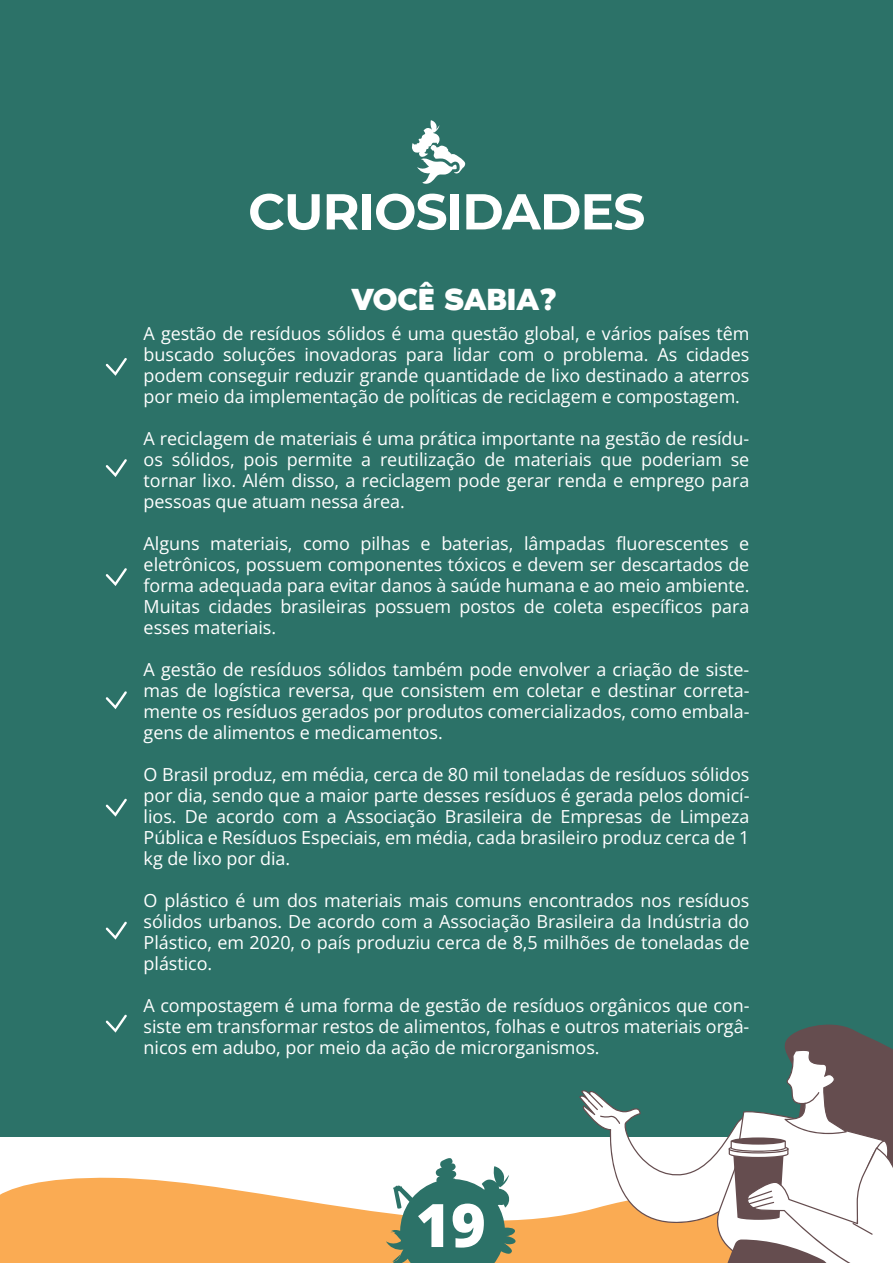
<style>
.page{position:relative;width:893px;height:1263px;background:#2c7268}
.page>*{position:absolute;margin:0;border:0;box-sizing:border-box;transform-origin:0 0}
.t1{font:800 60px "Open Sans";color:#fff}
.t2{font:700 50.4px "Montserrat";letter-spacing:-.02em;color:#fff}
.t3{font:700 31.5px "Noir Pro";letter-spacing:-.01em;color:#fff}
.t4{font:18px/21px "Open Sans";letter-spacing:-.005em;color:#fff;text-align:justify}
</style>
<div class="page">
<div style="left:0;top:1137px;width:893px;height:126px;background:#fff"></div>
<svg style="left:0;top:1177px;width:579px;height:86px;fill:#faab53"></svg>
<svg style="left:579px;top:1024px;width:314px;height:239px"></svg>
<svg style="left:386px;top:1158px;width:130px;height:105px"></svg>
<svg style="left:106px;top:358px;width:21px;height:18px"></svg>
<svg style="left:106px;top:459px;width:21px;height:18px"></svg>
<svg style="left:106px;top:568px;width:21px;height:18px"></svg>
<svg style="left:106px;top:691px;width:21px;height:18px"></svg>
<svg style="left:106px;top:799px;width:21px;height:18px"></svg>
<svg style="left:106px;top:921px;width:21px;height:18px"></svg>
<svg style="left:106px;top:1014px;width:21px;height:18px"></svg>
<svg style="left:412px;top:120px;width:53px;height:64px"></svg>
<h2 class="t2" style="left:248px;top:175px;width:399px">CURIOSIDADES</h2>
<h3 class="t3" style="left:351px;top:273px;width:207px">VOCÊ SABIA?</h3>
<p class="t4" style="left:144px;top:322px;width:607px">A gestão de resíduos sólidos é uma questão global, e vários países têm buscado soluções inovadoras para lidar com o problema. As cidades podem conseguir reduzir grande quantidade de lixo destinado a aterros por meio da implementação de políticas de reciclagem e compostagem.</p>
<p class="t4" style="left:144px;top:427px;width:607px">A reciclagem de materiais é uma prática importante na gestão de resídu&shy;os sólidos, pois permite a reutilização de materiais que poderiam se tornar lixo. Além disso, a reciclagem pode gerar renda e emprego para pessoas que atuam nessa área.</p>
<p class="t4" style="left:144px;top:532px;width:607px">Alguns materiais, como pilhas e baterias, lâmpadas fluorescentes e eletrônicos, possuem componentes tóxicos e devem ser descartados de forma adequada para evitar danos à saúde humana e ao meio ambiente.<br>Muitas cidades brasileiras possuem postos de coleta específicos para esses materiais.</p>
<p class="t4" style="left:144px;top:658px;width:607px">A gestão de resíduos sólidos também pode envolver a criação de siste&shy;mas de logística reversa, que consistem em coletar e destinar correta&shy;mente os resíduos gerados por produtos comercializados, como embala&shy;gens de alimentos e medicamentos.</p>
<p class="t4" style="left:144px;top:763px;width:607px">O Brasil produz, em média, cerca de 80 mil toneladas de resíduos sólidos por dia, sendo que a maior parte desses resíduos é gerada pelos domicí&shy;lios. De acordo com a Associação Brasileira de Empresas de Limpeza Pública e Resíduos Especiais, em média, cada brasileiro produz cerca de 1 kg de lixo por dia.</p>
<p class="t4" style="left:144px;top:889px;width:607px">O plástico é um dos materiais mais comuns encontrados nos resíduos sólidos urbanos. De acordo com a Associação Brasileira da Indústria do Plástico, em 2020, o país produziu cerca de 8,5 milhões de toneladas de plástico.</p>
<p class="t4" style="left:144px;top:994px;width:607px">A compostagem é uma forma de gestão de resíduos orgânicos que con&shy;siste em transformar restos de alimentos, folhas e outros materiais orgâ&shy;nicos em adubo, por meio da ação de microrganismos.</p>
<h1 class="t1" style="left:416px;top:1179px;width:72px">19</h1>
</div>
